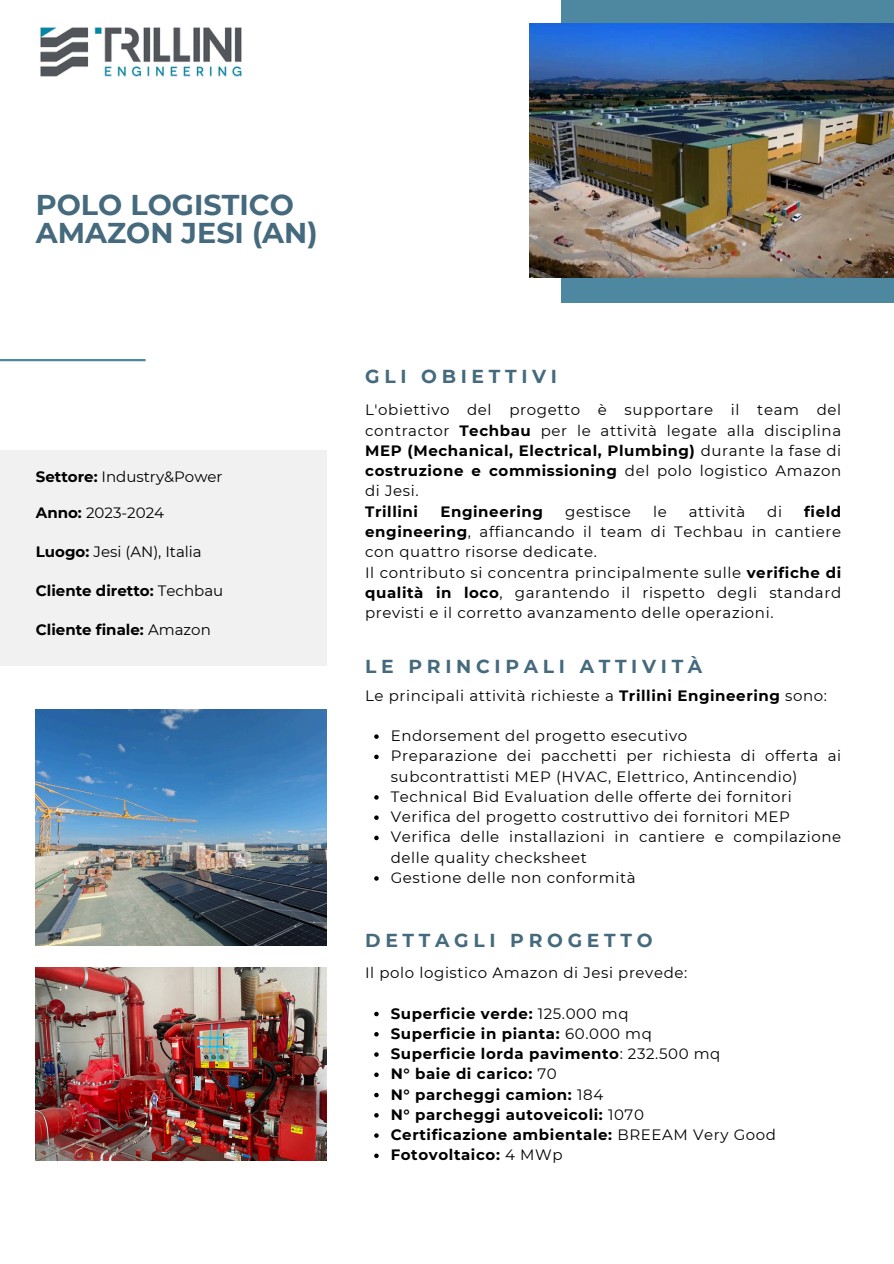
<style>
.page{position:relative;width:894px;height:1264px;background:#fff}
.page>*{position:absolute;margin:0;border:0;box-sizing:border-box;transform-origin:0 0}
.t1{font:700 28.65px/28.2px "Montserrat";color:#456a7d}
.t2{font:700 18.75px "Montserrat";letter-spacing:.25em;color:#456a7d}
.t3{font:15px/20.2px "Montserrat";letter-spacing:.04em;color:#000;text-align:justify}
.t4{font:700 15px "Montserrat";letter-spacing:.04em;color:#000}
.t5{font:15px "Montserrat";color:#000}
.t6{font:700 15px "Montserrat";color:#000}
.s1{font-weight:700}
.s2{font-weight:400}
</style>
<div class="page">
<div style="left:561px;top:0;width:332px;height:303px;background:#4e87a0"></div>
<div style="left:0;top:450px;width:326px;height:215px;background:#f1f1f1"></div>
<hr style="left:0;top:359px;width:145px;height:2px;background:#4e87a0">
<img style="left:40px;top:27px;width:202px;height:50px">
<img style="left:529px;top:24px;width:364px;height:253px">
<img style="left:36px;top:709px;width:290px;height:236px">
<img style="left:36px;top:967px;width:290px;height:193px">
<svg style="left:374px;top:734px;width:4px;height:5px"></svg>
<svg style="left:374px;top:754px;width:4px;height:5px"></svg>
<svg style="left:374px;top:795px;width:4px;height:4px"></svg>
<svg style="left:374px;top:815px;width:4px;height:5px"></svg>
<svg style="left:374px;top:835px;width:4px;height:5px"></svg>
<svg style="left:374px;top:876px;width:4px;height:4px"></svg>
<svg style="left:374px;top:1011px;width:4px;height:5px"></svg>
<svg style="left:374px;top:1032px;width:4px;height:4px"></svg>
<svg style="left:374px;top:1052px;width:4px;height:4px"></svg>
<svg style="left:374px;top:1072px;width:4px;height:5px"></svg>
<svg style="left:374px;top:1092px;width:4px;height:5px"></svg>
<svg style="left:374px;top:1113px;width:4px;height:4px"></svg>
<svg style="left:374px;top:1133px;width:4px;height:4px"></svg>
<svg style="left:374px;top:1153px;width:4px;height:5px"></svg>
<p class="t1" style="left:36px;top:190px;width:283px">POLO LOGISTICO<br>AMAZON JESI (AN)</p>
<p class="t5" style="left:36px;top:467px;width:188px"><span class="s1">Settore:</span> Industry&amp;Power</p>
<p class="t5" style="left:36px;top:504px;width:130px"><span class="s1">Anno:</span> 2023-2024</p>
<p class="t5" style="left:36px;top:542px;width:167px"><span class="s1">Luogo:</span> Jesi (AN), Italia</p>
<p class="t6" style="left:36px;top:581px;width:189px">Cliente diretto: <span class="s2">Techbau</span></p>
<p class="t6" style="left:36px;top:620px;width:176px">Cliente finale: <span class="s2">Amazon</span></p>
<p class="t2" style="left:365px;top:365px;width:193px">GLI OBIETTIVI</p>
<p class="t3" style="left:365px;top:400px;width:477px">L'obiettivo del progetto è supportare il team del contractor <span class="s1">Techbau</span> per le attività legate alla disciplina <span class="s1">MEP (Mechanical, Electrical, Plumbing)</span> durante la fase di <span class="s1">costruzione e commissioning</span> del polo logistico Amazon di Jesi.</p>
<p class="t4" style="left:365px;top:502px;width:54px">Trillini</p>
<p class="t4" style="left:440px;top:502px;width:104px">Engineering</p>
<p class="t3" style="left:565px;top:501px;width:67px">gestisce</p>
<p class="t3" style="left:653px;top:501px;width:15px">le</p>
<p class="t3" style="left:688px;top:501px;width:58px">attività</p>
<p class="t3" style="left:767px;top:501px;width:16px">di</p>
<p class="t3" style="left:365px;top:501px;width:477px;text-indent:439px"><span class="s1">field engineering</span>, affiancando il team di Techbau in cantiere con quattro risorse dedicate.</p>
<h2 class="t3" style="left:365px;top:562px;width:477px">Il contributo si concentra principalmente sulle <span class="s1">verifiche di qualità in loco</span>, garantendo il rispetto degli standard previsti e il corretto avanzamento delle operazioni.</h2>
<p class="t2" style="left:365px;top:654px;width:338px">LE PRINCIPALI ATTIVITÀ</p>
<p class="t3" style="left:365px;top:685px;width:463px">Le principali attività richieste a <span class="s1">Trillini Engineering</span> sono:</p>
<p class="t3" style="left:390px;top:725px;width:298px">Endorsement del progetto esecutivo</p>
<p class="t3" style="left:390px;top:746px;width:452px">Preparazione dei pacchetti per richiesta di offerta ai subcontrattisti MEP (HVAC, Elettrico, Antincendio)</p>
<p class="t3" style="left:390px;top:786px;width:402px">Technical Bid Evaluation delle offerte dei fornitori</p>
<p class="t3" style="left:390px;top:806px;width:400px">Verifica del progetto costruttivo dei fornitori MEP</p>
<p class="t3" style="left:390px;top:827px;width:452px">Verifica delle installazioni in cantiere e compilazione delle quality checksheet</p>
<h2 class="t3" style="left:390px;top:867px;width:246px">Gestione delle non conformità</h2>
<p class="t2" style="left:365px;top:928px;width:289px">DETTAGLI PROGETTO</p>
<p class="t3" style="left:365px;top:962px;width:323px">Il polo logistico Amazon di Jesi prevede:</p>
<p class="t4" style="left:390px;top:1003px;width:239px">Superficie verde: <span class="s2">125.000 mq</span></p>
<p class="t4" style="left:390px;top:1024px;width:263px">Superficie in pianta: <span class="s2">60.000 mq</span></p>
<p class="t4" style="left:390px;top:1044px;width:331px">Superficie lorda pavimento<span class="s2">: 232.500 mq</span></p>
<p class="t4" style="left:390px;top:1064px;width:167px">N° baie di carico: <span class="s2">70</span></p>
<h2 class="t4" style="left:390px;top:1084px;width:214px">N° parcheggi camion: <span class="s2">184</span></h2>
<p class="t4" style="left:390px;top:1105px;width:255px">N° parcheggi autoveicoli: <span class="s2">1070</span></p>
<p class="t4" style="left:390px;top:1125px;width:387px">Certificazione ambientale: <span class="s2">BREEAM Very Good</span></p>
<p class="t4" style="left:390px;top:1145px;width:173px">Fotovoltaico: <span class="s2">4 MWp</span></p>
</div>
